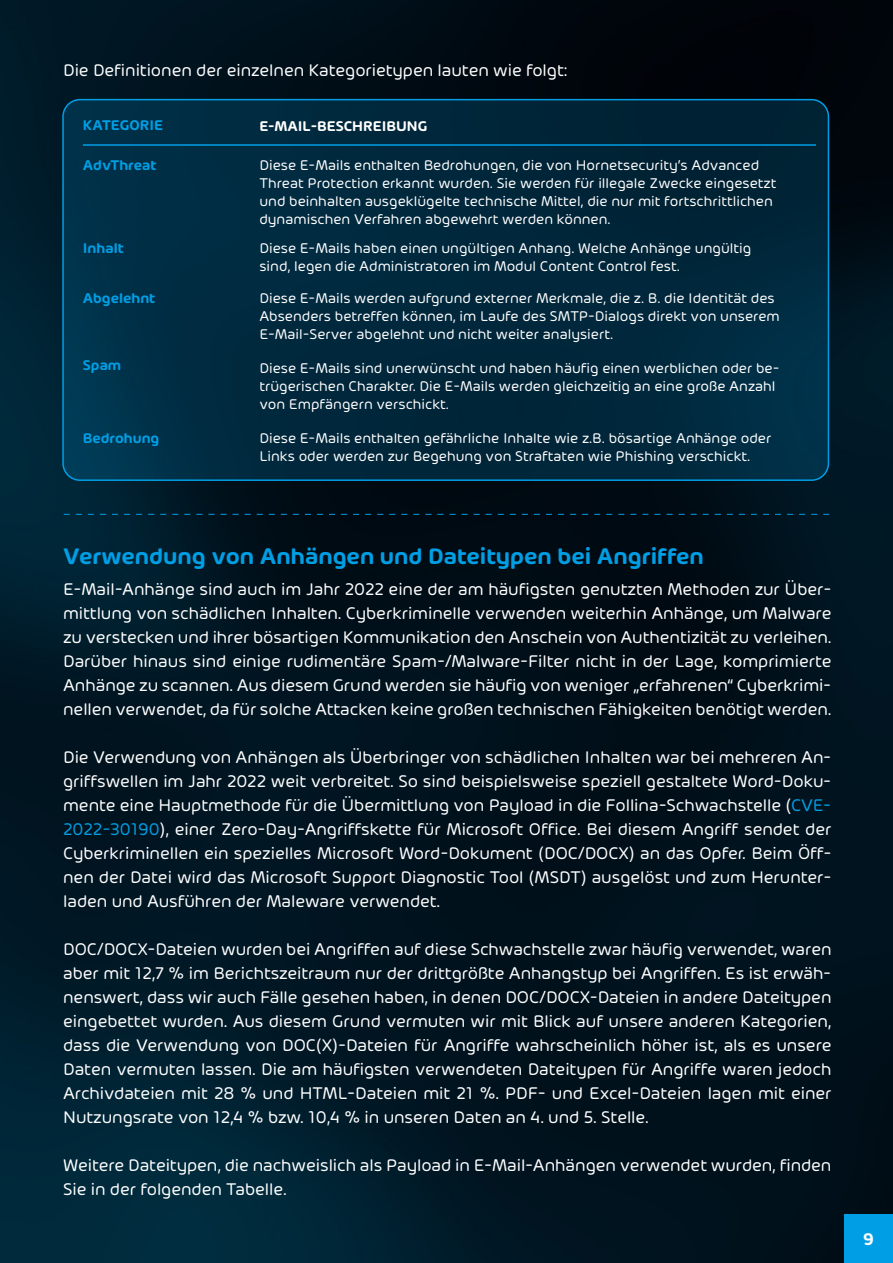
<style>
.page{position:relative;width:893px;height:1263px;background:#fff}
.page>*{position:absolute;margin:0;border:0;box-sizing:border-box;transform-origin:0 0}
.t1{font:600 24px "Hornet";color:#009ee4}
.t2{font:18px/24px "Hornet";letter-spacing:-.005em;color:#fff;text-align:justify}
.t3{font:600 18px "Hornet";color:#fff}
.t4{font:15px/18px "Hornet";color:#fff}
.t5{font:600 15px "Hornet";color:#009ee4}
.t6{font:600 15px "Hornet";color:#fff}
.s1{color:#009ee4}
</style>
<div class="page">
<img style="left:0;top:0;width:893px;height:1263px">
<div style="left:844px;top:1214px;width:49px;height:49px;background:#009ee4"></div>
<svg style="left:63px;top:100px;width:765px;height:380px;fill:#00283c"></svg>
<div style="left:62px;top:99px;width:767px;height:382px;border:2px solid #009ee4;border-radius:17px"></div>
<svg style="left:64px;top:514px;width:765px;height:1px"></svg>
<hr style="left:83px;top:144px;width:733px;height:2px;background:#009ee4">
<p class="t2" style="left:63px;top:59px;width:506px">Die Definitionen der einzelnen Kategorietypen lauten wie folgt:</p>
<p class="t5" style="left:83px;top:117px;width:82px">KATEGORIE</p>
<p class="t6" style="left:259px;top:118px;width:169px">E-MAIL-BESCHREIBUNG</p>
<p class="t5" style="left:83px;top:157px;width:75px">AdvThreat</p>
<p class="t4" style="left:259px;top:157px;width:518px">Diese E-Mails enthalten Bedrohungen, die von Hornetsecurity’s Advanced Threat Protection erkannt wurden. Sie werden für illegale Zwecke eingesetzt und beinhalten ausgeklügelte technische Mittel, die nur mit fortschrittlichen dynamischen Verfahren abgewehrt werden können.</p>
<p class="t4" style="left:259px;top:240px;width:493px">Diese E-Mails haben einen ungültigen Anhang. Welche Anhänge ungültig sind, legen die Administratoren im Modul Content Control fest.</p>
<p class="t4" style="left:259px;top:290px;width:522px">Diese E-Mails werden aufgrund externer Merkmale, die z. B. die Identität des<br>Absenders betreffen können, im Laufe des SMTP-Dialogs direkt von unserem<br>E-Mail-Server abgelehnt und nicht weiter analysiert.</p>
<p class="t4" style="left:259px;top:359px;width:522px">Diese E-Mails sind unerwünscht und haben häufig einen werblichen oder be&shy;trügerischen Charakter. Die E-Mails werden gleichzeitig an eine große Anzahl von Empfängern verschickt.</p>
<p class="t4" style="left:259px;top:429px;width:514px">Diese E-Mails enthalten gefährliche Inhalte wie z.B. bösartige Anhänge oder<br>Links oder werden zur Begehung von Straftaten wie Phishing verschickt.</p>
<p class="t5" style="left:83px;top:241px;width:42px">Inhalt</p>
<p class="t5" style="left:83px;top:291px;width:74px">Abgelehnt</p>
<p class="t5" style="left:83px;top:358px;width:40px">Spam</p>
<p class="t5" style="left:83px;top:430px;width:78px">Bedrohung</p>
<h1 class="t1" style="left:63px;top:544px;width:642px">Verwendung von Anhängen und Dateitypen bei Angriffen</h1>
<p class="t2" style="left:63px;top:577px;width:770px">E-Mail-Anhänge sind auch im Jahr 2022 eine der am häufigsten genutzten Methoden zur Über&shy;mittlung von schädlichen Inhalten. Cyberkriminelle verwenden weiterhin Anhänge, um Malware zu verstecken und ihrer bösartigen Kommunikation den Anschein von Authentizität zu verleihen.<br>Darüber hinaus sind einige rudimentäre Spam-/Malware-Filter nicht in der Lage, komprimierte Anhänge zu scannen. Aus diesem Grund werden sie häufig von weniger „erfahrenen“ Cyberkrimi&shy;nellen verwendet, da für solche Attacken keine großen technischen Fähigkeiten benötigt werden.</p>
<p class="t2" style="left:63px;top:745px;width:770px">Die Verwendung von Anhängen als Überbringer von schädlichen Inhalten war bei mehreren An&shy;griffswellen im Jahr 2022 weit verbreitet. So sind beispielsweise speziell gestaltete Word-Doku&shy;mente eine Hauptmethode für die Übermittlung von Payload in die Follina-Schwachstelle (<span class="s1">CVE-2022-30190</span>), einer Zero-Day-Angriffskette für Microsoft Office. Bei diesem Angriff sendet der Cyberkriminellen ein spezielles Microsoft Word-Dokument (DOC/DOCX) an das Opfer. Beim Öff&shy;nen der Datei wird das Microsoft Support Diagnostic Tool (MSDT) ausgelöst und zum Herunter&shy;laden und Ausführen der Maleware verwendet.</p>
<p class="t2" style="left:63px;top:937px;width:770px">DOC/DOCX-Dateien wurden bei Angriffen auf diese Schwachstelle zwar häufig verwendet, waren aber mit 12,7 % im Berichtszeitraum nur der drittgrößte Anhangstyp bei Angriffen. Es ist erwäh&shy;nenswert, dass wir auch Fälle gesehen haben, in denen DOC/DOCX-Dateien in andere Dateitypen eingebettet wurden. Aus diesem Grund vermuten wir mit Blick auf unsere anderen Kategorien, dass die Verwendung von DOC(X)-Dateien für Angriffe wahrscheinlich höher ist, als es unsere Daten vermuten lassen. Die am häufigsten verwendeten Dateitypen für Angriffe waren jedoch Archivdateien mit 28 % und HTML-Dateien mit 21 %. PDF- und Excel-Dateien lagen mit einer Nutzungsrate von 12,4 % bzw. 10,4 % in unseren Daten an 4. und 5. Stelle.</p>
<p class="t2" style="left:63px;top:1153px;width:770px">Weitere Dateitypen, die nachweislich als Payload in E-Mail-Anhängen verwendet wurden, finden<br>Sie in der folgenden Tabelle.</p>
<p class="t3" style="left:863px;top:1229px;width:12px">9</p>
</div>
